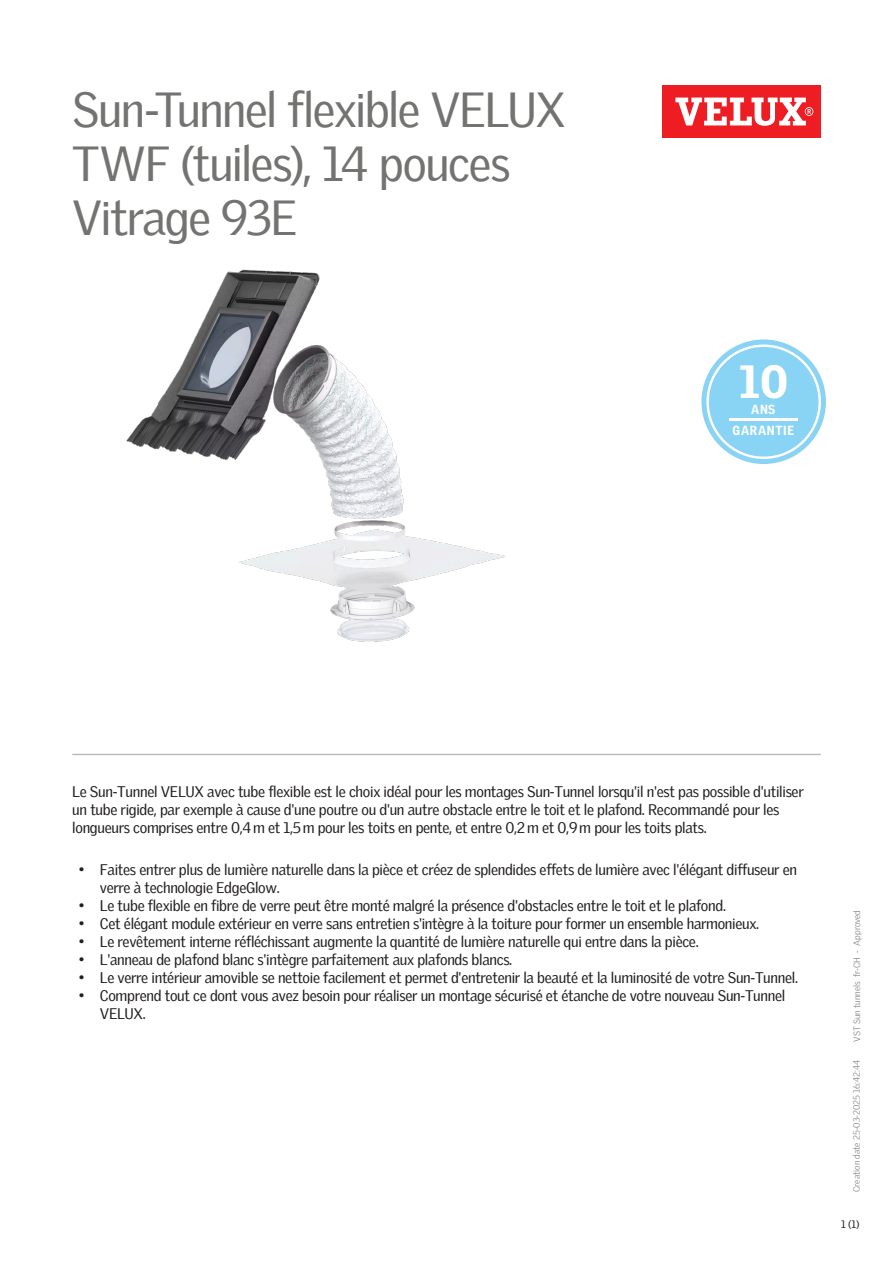
<style>
.page{position:relative;width:893px;height:1263px;background:#fff}
.page>*{position:absolute;margin:0;border:0;box-sizing:border-box;transform-origin:0 0}
.Headline{font:48px/54px "Velux Gothic";letter-spacing:-.03em;color:#737371}
.t1{font:900 45.3px "Velux Gothic";color:#fff}
.Body_Regular{font:15px/18px "Velux Gothic";letter-spacing:-.02em;color:#231f20}
.t2{font:900 12.9px "Velux Gothic";letter-spacing:.05em;color:#fff;scale:.93 1}
.t3{font:10.5px "Velux Gothic";color:#231f20}
.t4{font:300 9px "Velux Gothic";color:#7c7e81}
</style>
<div class="page">
<div style="left:662px;top:85px;width:159px;height:53px;background:#ee1d23"></div>
<svg style="left:675px;top:98px;width:138px;height:28px"></svg>
<hr style="left:72px;top:754px;width:749px;height:1px;background:#bcbdbb">
<img style="left:126px;top:269px;width:380px;height:373px">
<svg style="left:701px;top:339px;width:125px;height:125px"></svg>
<div style="left:709px;top:347px;width:109px;height:110px;background:#89d3f4;border-radius:50%"></div>
<hr style="left:729px;top:419px;width:69px;height:2px;background:#fff">
<p class="Headline" style="left:72px;top:79px;width:495px">Sun-Tunnel flexible VELUX<br>TWF (tuiles), 14 pouces</p>
<p class="Headline" style="left:72px;top:187px;width:227px">Vitrage 93E</p>
<p class="t1" style="left:739px;top:353px;width:50px">10</p>
<p class="t2" style="left:733px;top:422px;width:68px">GARANTIE</p>
<p class="t2" style="left:751px;top:401px;width:28px">ANS</p>
<p class="Body_Regular" style="left:72px;top:781px;width:733px">Le Sun-Tunnel VELUX avec tube flexible est le choix idéal pour les montages Sun-Tunnel lorsqu'il n'est pas possible d'utiliser un tube rigide, par exemple à cause d'une poutre ou d'un autre obstacle entre le toit et le plafond. Recommandé pour les longueurs comprises entre 0,4 m et 1,5 m pour les toits en pente, et entre 0,2 m et 0,9 m pour les toits plats.</p>
<p class="Body_Regular" style="left:100px;top:860px;width:699px;text-indent:-21px">• Faites entrer plus de lumière naturelle dans la pièce et créez de splendides effets de lumière avec l'élégant diffuseur en verre à technologie EdgeGlow.</p>
<p class="Body_Regular" style="left:79px;top:896px;width:649px">• Le tube flexible en fibre de verre peut être monté malgré la présence d'obstacles entre le toit et le plafond.</p>
<p class="Body_Regular" style="left:79px;top:914px;width:682px">• Cet élégant module extérieur en verre sans entretien s'intègre à la toiture pour former un ensemble harmonieux.</p>
<p class="Body_Regular" style="left:79px;top:932px;width:621px">• Le revêtement interne réfléchissant augmente la quantité de lumière naturelle qui entre dans la pièce.</p>
<p class="Body_Regular" style="left:79px;top:950px;width:435px">• L'anneau de plafond blanc s'intègre parfaitement aux plafonds blancs.</p>
<p class="Body_Regular" style="left:79px;top:968px;width:721px">• Le verre intérieur amovible se nettoie facilement et permet d'entretenir la beauté et la luminosité de votre Sun-Tunnel.</p>
<p class="Body_Regular" style="left:100px;top:986px;width:687px;text-indent:-21px">• Comprend tout ce dont vous avez besoin pour réaliser un montage sécurisé et étanche de votre nouveau Sun-Tunnel<br>VELUX.</p>
<p class="t4" style="left:850px;top:1042px;width:133px;rotate:-90deg">VST Sun tunnels fr-CH - Approved</p>
<p class="t4" style="left:850px;top:1192px;width:134px;rotate:-90deg">Creation date 25-03-2025 16:42:44</p>
<p class="t3" style="left:841px;top:1216px;width:20px">1 (1)</p>
</div>
